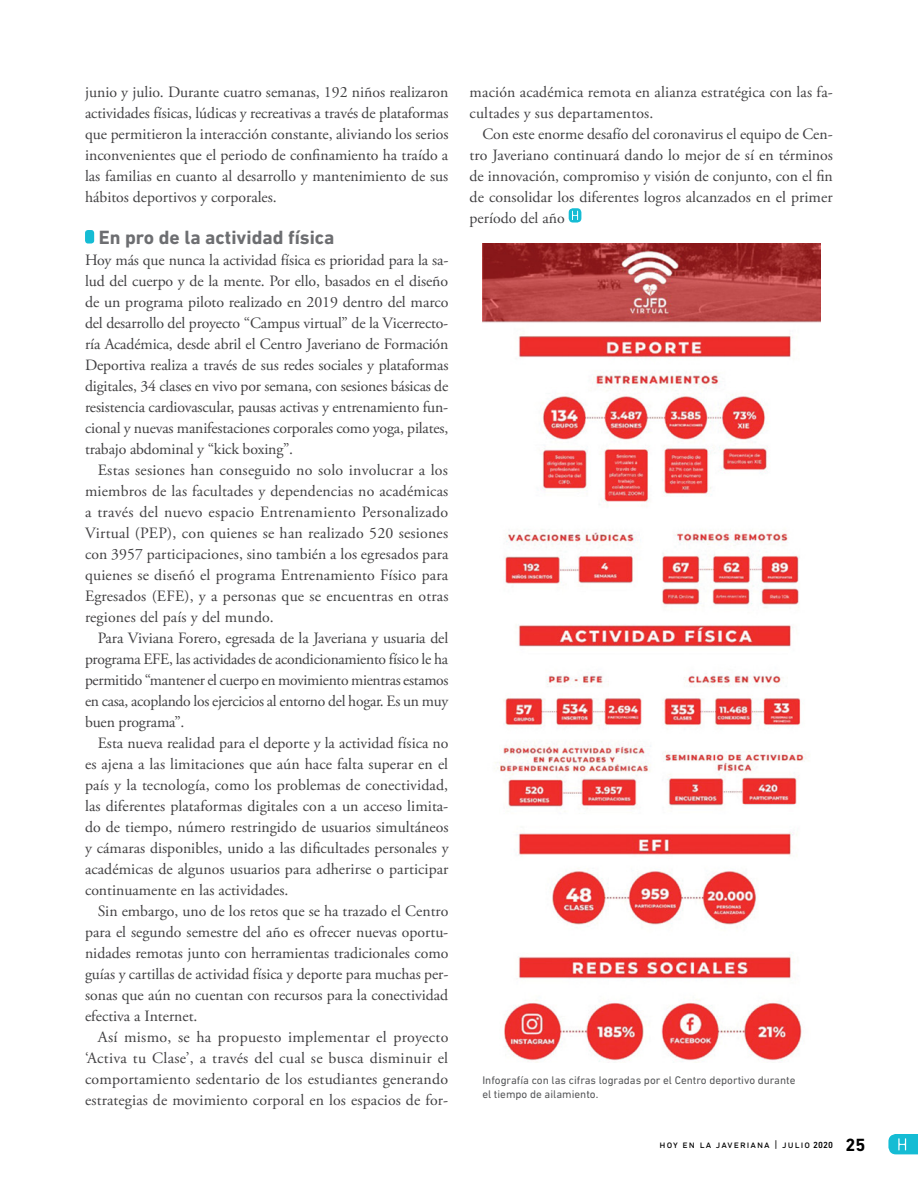
<style>
.page{position:relative;width:918px;height:1188px;background:#fff}
.page>*{position:absolute;margin:0;border:0;box-sizing:border-box;transform-origin:0 0}
.t1{font:700 19.5px "DIN Next LT Pro";color:#6d6e71}
.t2{font:15.75px/21px "Adobe Garamond Pro";color:#414042;text-align:justify}
.t3{font:11.25px/14.2px "DIN Next LT Pro";color:#58595b}
.t4{font:10.5px "DIN Next LT Pro";letter-spacing:.1em;color:#000}
.s1{font-weight:500;font-size:9px}
.s2{font-weight:700;font-size:18px}
</style>
<div class="page">
<svg style="left:888px;top:1134px;width:30px;height:20px"></svg>
<div style="left:85px;top:230px;width:9px;height:14px;background:#15bcd4;border-radius:3px"></div>
<img style="left:482px;top:244px;width:338px;height:819px">
<svg style="left:569px;top:208px;width:12px;height:15px"></svg>
<svg style="left:572px;top:211px;width:6px;height:9px"></svg>
<p class="t2" style="left:85px;top:82px;width:365px">junio y julio. Durante cuatro semanas, 192 niños realizaron actividades físicas, lúdicas y recreativas a través de plataformas que permitieron la interacción constante, aliviando los serios inconvenientes que el periodo de confinamiento ha traído a las familias en cuanto al desarrollo y mantenimiento de sus hábitos deportivos y corporales.</p>
<p class="t1" style="left:99px;top:225px;width:237px">En pro de la actividad física</p>
<p class="t2" style="left:85px;top:250px;width:365px">Hoy más que nunca la actividad física es prioridad para la sa&shy;lud del cuerpo y de la mente. Por ello, basados en el diseño de un programa piloto realizado en 2019 dentro del marco del desarrollo del proyecto “Campus virtual” de la Vicerrecto&shy;ría Académica, desde abril el Centro Javeriano de Formación Deportiva realiza a través de sus redes sociales y plataformas digitales, 34 clases en vivo por semana, con sesiones básicas de resistencia cardiovascular, pausas activas y entrenamiento fun&shy;cional y nuevas manifestaciones corporales como yoga, pilates, trabajo abdominal y “kick boxing”.</p>
<p class="t2" style="left:85px;top:460px;width:365px;text-indent:13px">Estas sesiones han conseguido no solo involucrar a los miembros de las facultades y dependencias no académicas a través del nuevo espacio Entrenamiento Personalizado Virtual (PEP), con quienes se han realizado 520 sesiones con 3957 participaciones, sino también a los egresados para quienes se diseñó el programa Entrenamiento Físico para Egresados (EFE), y a personas que se encuentras en otras regiones del país y del mundo.</p>
<p class="t2" style="left:85px;top:628px;width:365px;text-indent:13px">Para Viviana Forero, egresada de la Javeriana y usuaria del programa EFE, las actividades de acondicionamiento físico le ha permitido “mantener el cuerpo en movimiento mientras estamos en casa, acoplando los ejercicios al entorno del hogar. Es un muy buen programa”.</p>
<p class="t2" style="left:85px;top:733px;width:365px;text-indent:13px">Esta nueva realidad para el deporte y la actividad física no es ajena a las limitaciones que aún hace falta superar en el país y la tecnología, como los problemas de conectividad, las diferentes plataformas digitales con a un acceso limita&shy;do de tiempo, número restringido de usuarios simultáneos y cámaras disponibles, unido a las dificultades personales y académicas de algunos usuarios para adherirse o participar continuamente en las actividades.</p>
<p class="t2" style="left:85px;top:901px;width:365px;text-indent:13px">Sin embargo, uno de los retos que se ha trazado el Centro para el segundo semestre del año es ofrecer nuevas oportu&shy;nidades remotas junto con herramientas tradicionales como guías y cartillas de actividad física y deporte para muchas per&shy;sonas que aún no cuentan con recursos para la conectividad efectiva a Internet.</p>
<p class="t2" style="left:85px;top:1027px;width:365px;text-indent:13px">Así mismo, se ha propuesto implementar el proyecto ‘Activa tu Clase’, a través del cual se busca disminuir el comportamiento sedentario de los estudiantes generando estrategias de movimiento corporal en los espacios de for-</p>
<p class="t2" style="left:470px;top:82px;width:365px">mación académica remota en alianza estratégica con las fa&shy;cultades y sus departamentos.</p>
<p class="t2" style="left:470px;top:124px;width:365px;text-indent:13px">Con este enorme desafío del coronavirus el equipo de Cen&shy;tro Javeriano continuará dando lo mejor de sí en términos de innovación, compromiso y visión de conjunto, con el fin de consolidar los diferentes logros alcanzados en el primer período del año</p>
<p class="t3" style="left:482px;top:1072px;width:315px">Infografía con las cifras logradas por el Centro deportivo durante el tiempo de ailamiento.</p>
<p class="t4" style="left:660px;top:1139px;width:207px">hoy en la javeriana | julio <span class="s1">2020</span> <span class="s2">25</span></p>
</div>
